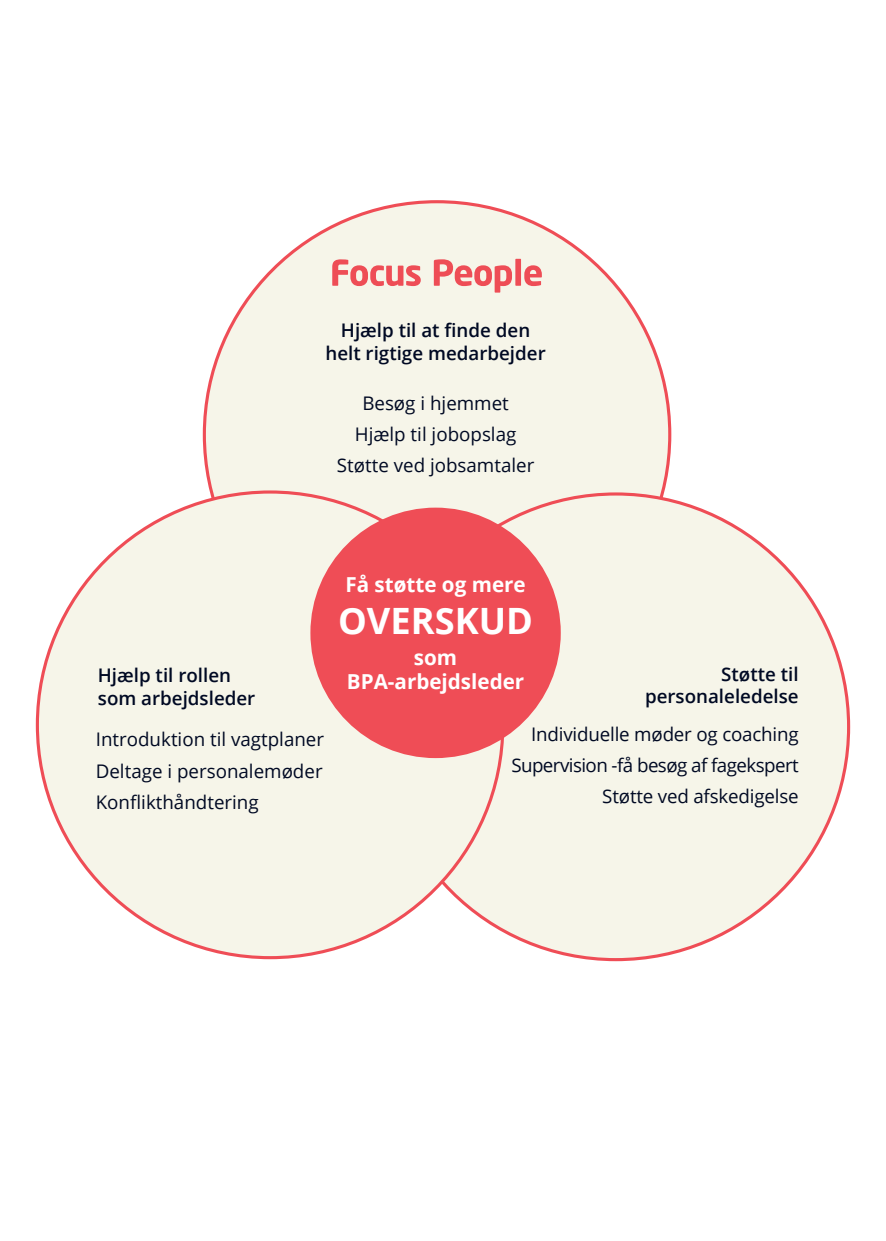
<style>
.page{position:relative;width:886px;height:1241px;background:#fff}
.page>*{position:absolute;margin:0;border:0;box-sizing:border-box;transform-origin:0 0}
.t1{font:700 36.25px "Open Sans";color:#fff}
.t2{font:700 20.62px/23.8px "Open Sans";color:#fff;text-align:center}
.t3{font:18.75px/31.2px "Open Sans";color:#000923;text-align:center}
.t4{font:600 18.75px/22.5px "Open Sans";color:#000923;text-align:center}
</style>
<div class="page">
<div style="left:204px;top:202px;width:466px;height:465px;background:#f6f5e9;border-radius:50%"></div>
<div style="left:383px;top:494px;width:465px;height:465px;background:#f6f5e9;border-radius:50%"></div>
<div style="left:37px;top:492px;width:466px;height:465px;background:#f6f5e9;border-radius:50%"></div>
<div style="left:310px;top:507px;width:251px;height:251px;background:#ef4d56;border-radius:50%"></div>
<svg style="left:434px;top:259px;width:78px;height:33px"></svg>
<div style="left:515px;top:259px;width:6px;height:27px;background:#ee4d56"></div>
<svg style="left:524px;top:265px;width:18px;height:21px"></svg>
<svg style="left:332px;top:259px;width:89px;height:27px"></svg>
<p class="t4" style="left:325px;top:319px;width:222px">Hjælp til at finde den helt rigtige medarbejder</p>
<p class="t3" style="left:337px;top:387px;width:199px">Besøg i hjemmet<br>Hjælp til jobopslag<br>Støtte ved jobsamtaler</p>
<p class="t2" style="left:345px;top:571px;width:182px">Få støtte og mere</p>
<h1 class="t1" style="left:338px;top:594px;width:196px">OVERSKUD</h1>
<p class="t2" style="left:347px;top:645px;width:179px">som<br>BPA-arbejdsleder</p>
<p class="t4" style="left:98px;top:663px;width:159px;text-align:left">Hjælp til rollen som arbejdsleder</p>
<p class="t4" style="left:645px;top:662px;width:155px;text-align:right">Støtte til personaleledelse</p>
<p class="t3" style="left:96px;top:723px;width:230px;text-align:justify">Introduktion til vagtplaner Deltage i personalemøder Konflikthåndtering</p>
<p class="t3" style="left:511px;top:717px;width:289px;text-align:right">Individuelle møder og coaching<br>Supervision -få besøg af fagekspert<br>Støtte ved afskedigelse</p>
</div>
